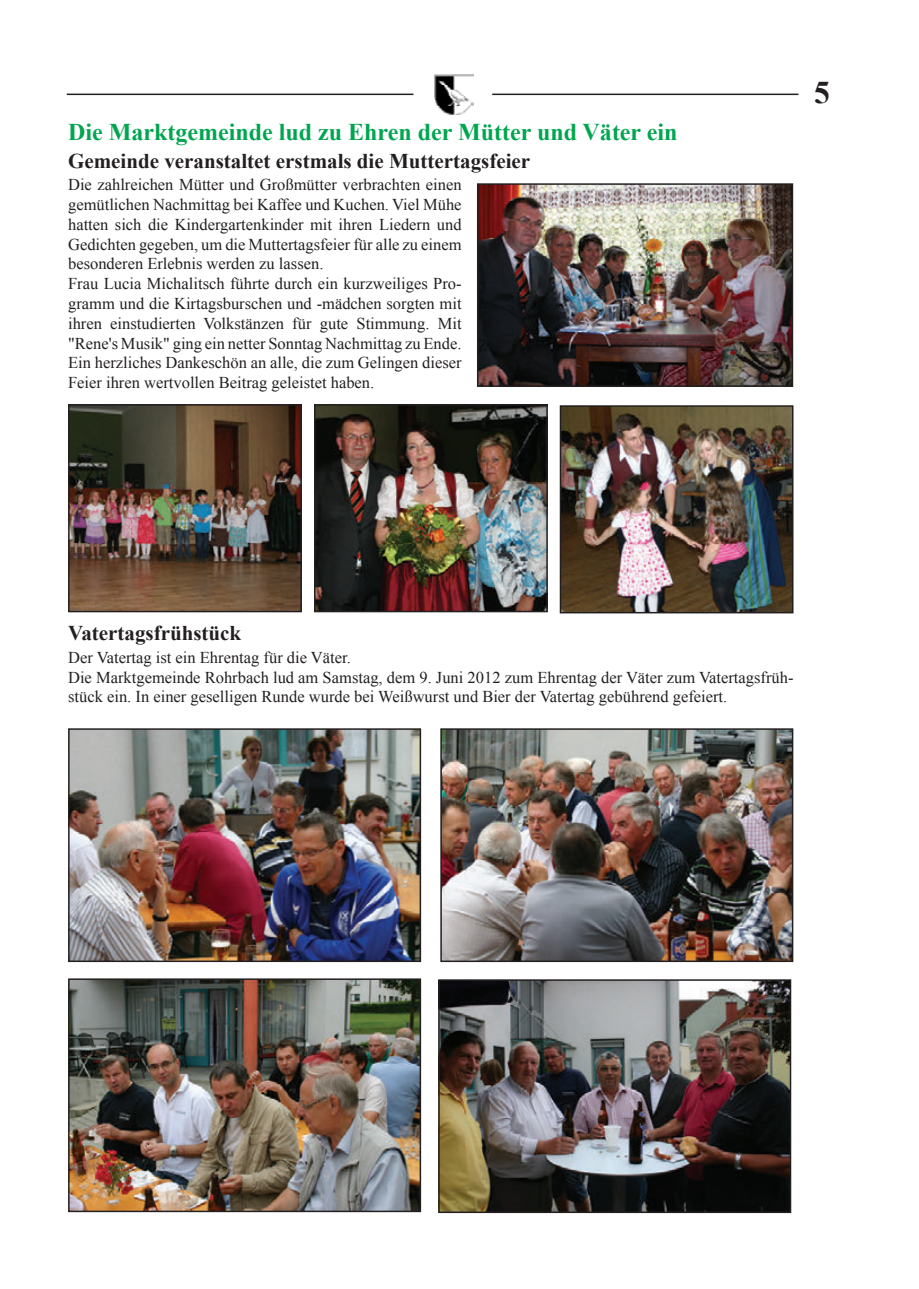
<style>
.page{position:relative;width:919px;height:1289px;background:#fff}
.page>*{position:absolute;margin:0;border:0;box-sizing:border-box;transform-origin:0 0}
.t1{font:700 31.5px "Times New Roman";color:#231f20}
.t2{font:700 24px "Times New Roman";color:#00a54f}
.t3{font:700 21px "Times New Roman";color:#231f20}
.t4{font:16.5px/19.8px "Times New Roman";color:#231f20}
</style>
<div class="page">
<hr style="left:67px;top:94px;width:346px;height:1px;background:#231f20">
<hr style="left:492px;top:94px;width:306px;height:1px;background:#231f20">
<img style="left:434px;top:74px;width:39px;height:41px">
<img style="left:71px;top:731px;width:347px;height:228px">
<div style="left:68px;top:728px;width:353px;height:234px;border:2px solid #231f20"></div>
<img style="left:443px;top:731px;width:347px;height:228px">
<div style="left:440px;top:728px;width:353px;height:234px;border:2px solid #231f20"></div>
<img style="left:71px;top:981px;width:347px;height:228px">
<div style="left:68px;top:978px;width:353px;height:234px;border:2px solid #231f20"></div>
<img style="left:441px;top:982px;width:347px;height:227px">
<div style="left:438px;top:979px;width:353px;height:233px;border:2px solid #231f20"></div>
<img style="left:317px;top:407px;width:227px;height:202px">
<div style="left:314px;top:404px;width:233px;height:208px;border:2px solid #231f20"></div>
<img style="left:480px;top:186px;width:310px;height:198px">
<div style="left:477px;top:183px;width:316px;height:204px;border:2px solid #231f20"></div>
<img style="left:71px;top:407px;width:228px;height:202px">
<div style="left:68px;top:404px;width:234px;height:208px;border:2px solid #231f20"></div>
<img style="left:562px;top:408px;width:228px;height:202px">
<div style="left:559px;top:405px;width:234px;height:208px;border:2px solid #231f20"></div>
<h2 class="t2" style="left:68px;top:115px;width:611px">Die Marktgemeinde lud zu Ehren der Mütter und Väter ein</h2>
<p class="t4" style="left:68px;top:174px;width:395px">Die zahlreichen Mütter und Großmütter verbrachten einen gemütlichen Nachmittag bei Kaffee und Kuchen. Viel Mühe hatten sich die Kindergartenkinder mit ihren Liedern und Gedichten gegeben, um die Muttertagsfeier für alle zu einem besonderen Erlebnis werden zu lassen.<br>Frau Lucia Michalitsch führte durch ein kurzweiliges Pro&shy;gramm und die Kirtagsburschen und -mädchen sorgten mit ihren einstudierten Volkstänzen für gute Stimmung. Mit "Rene's Musik" ging ein netter Sonntag Nachmittag zu Ende.<br>Ein herzliches Dankeschön an alle, die zum Gelingen dieser Feier ihren wertvollen Beitrag geleistet haben.</p>
<p class="t3" style="left:68px;top:147px;width:463px">Gemeinde veranstaltet erstmals die Muttertagsfeier</p>
<h1 class="t1" style="left:814px;top:71px;width:17px">5</h1>
<p class="t3" style="left:68px;top:619px;width:175px">Vatertagsfrühstück</p>
<p class="t4" style="left:68px;top:647px;width:726px">Der Vatertag ist ein Ehrentag für die Väter.<br>Die Marktgemeinde Rohrbach lud am Samstag, dem 9. Juni 2012 zum Ehrentag der Väter zum Vatertagsfrüh&shy;stück ein. In einer geselligen Runde wurde bei Weißwurst und Bier der Vatertag gebührend gefeiert.</p>
</div>
